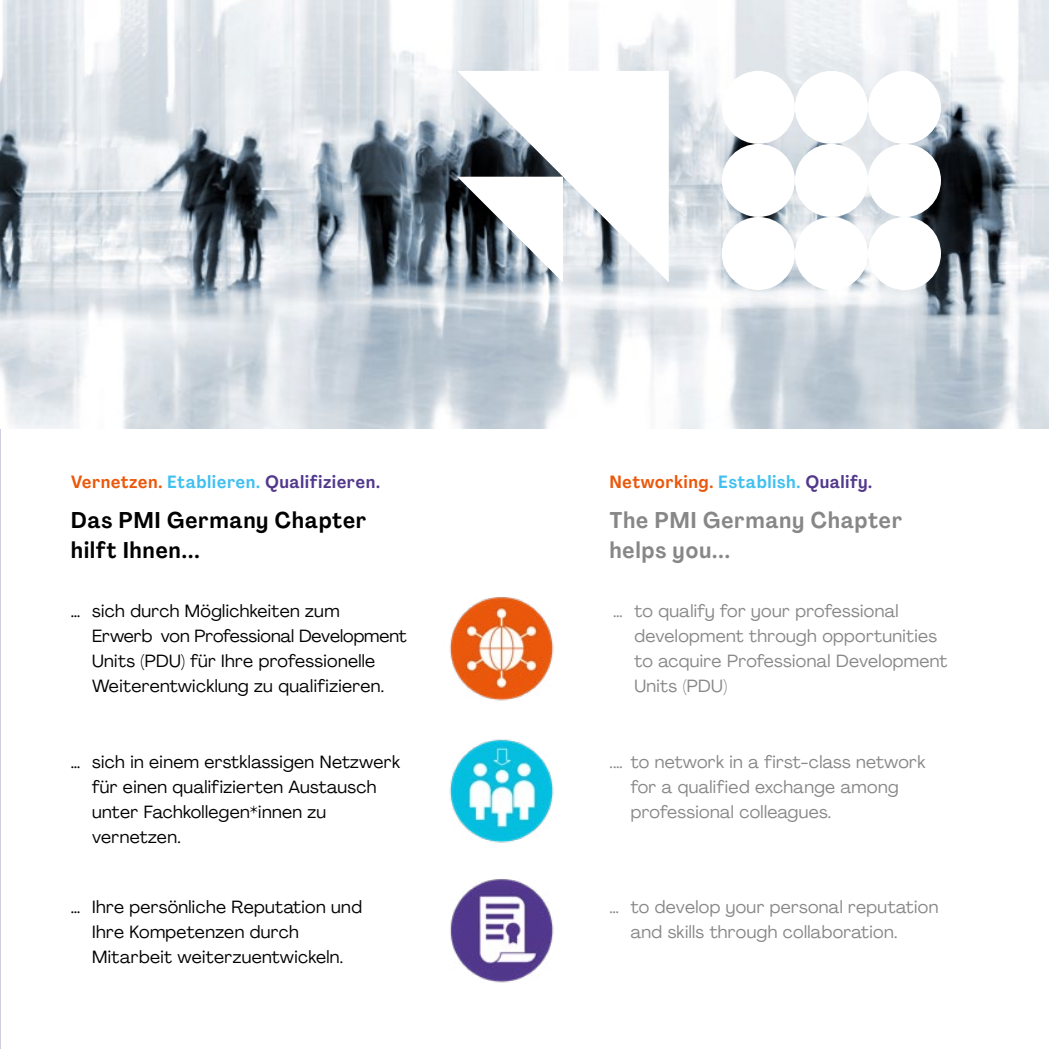
<style>
.page{position:relative;width:1049px;height:1049px;background:#fff}
.page>*{position:absolute;margin:0;border:0;box-sizing:border-box;transform-origin:0 0}
.t1{font:700 22.5px/30px "Agrandir Text";letter-spacing:.02em;color:#000}
.t2{font:700 22.5px/30px "Agrandir Text";letter-spacing:.02em;color:#878787}
.t3{font:17.5px/25px "Agrandir";letter-spacing:.02em;color:#000}
.t4{font:17.5px/25px "Agrandir";letter-spacing:.02em;color:#878787}
.t5{font:700 17.5px "Agrandir Text";letter-spacing:.02em;color:#52388d}
.t6{font:700 17.5px "Agrandir Text";letter-spacing:.02em;color:#ea580c}
.s1{color:#ea580c}
.s2{color:#41c0f0}
.s3{color:#52388d}
</style>
<div class="page">
<img style="left:0;top:0;width:1049px;height:428px">
<img style="left:449px;top:739px;width:105px;height:104px">
<img style="left:450px;top:879px;width:104px;height:104px">
<img style="left:449px;top:597px;width:105px;height:104px">
<svg style="left:457px;top:71px;width:212px;height:211px"></svg>
<div style="left:722px;top:71px;width:73px;height:73px;background:#fff;border-radius:50%"></div>
<div style="left:795px;top:71px;width:73px;height:73px;background:#fff;border-radius:50%"></div>
<div style="left:868px;top:71px;width:73px;height:73px;background:#fff;border-radius:50%"></div>
<div style="left:722px;top:144px;width:73px;height:73px;background:#fff;border-radius:50%"></div>
<div style="left:795px;top:144px;width:73px;height:73px;background:#fff;border-radius:50%"></div>
<div style="left:868px;top:144px;width:73px;height:73px;background:#fff;border-radius:50%"></div>
<div style="left:722px;top:217px;width:73px;height:73px;background:#fff;border-radius:50%"></div>
<div style="left:795px;top:217px;width:73px;height:73px;background:#fff;border-radius:50%"></div>
<div style="left:868px;top:217px;width:73px;height:73px;background:#fff;border-radius:50%"></div>
<p class="t5" style="left:71px;top:471px;width:311px"><span class="s1">Vernetzen.</span> <span class="s2">Etablieren.</span> Qualifizieren.</p>
<p class="t6" style="left:609px;top:471px;width:264px">Networking. <span class="s2">Establish.</span> <span class="s3">Qualify.</span></p>
<p class="t1" style="left:71px;top:505px;width:297px">Das PMI Germany Chapter hilft Ihnen...</p>
<p class="t2" style="left:609px;top:505px;width:295px">The PMI Germany Chapter helps you...</p>
<p class="t3" style="left:92px;top:598px;width:316px;text-indent:-21px">… sich durch Möglichkeiten zum<br>Erwerb von Professional Development Units (PDU) für Ihre professionelle Weiterentwicklung zu qualifizieren.</p>
<p class="t4" style="left:634px;top:598px;width:315px;text-indent:-21px">… to qualify for your professional development through opportunities to acquire Professional Development<br>Units (PDU)</p>
<p class="t3" style="left:92px;top:749px;width:309px;text-indent:-21px">… sich in einem erstklassigen Netzwerk für einen qualifizierten Austausch unter Fachkollegen*innen zu vernetzen.</p>
<p class="t4" style="left:631px;top:749px;width:296px;text-indent:-21px">.… to network in a first-class network for a qualified exchange among professional colleagues.</p>
<p class="t3" style="left:92px;top:894px;width:271px;text-indent:-21px">… Ihre persönliche Reputation und<br>Ihre Kompetenzen durch<br>Mitarbeit weiterzuentwickeln.</p>
<p class="t4" style="left:631px;top:894px;width:309px;text-indent:-21px">… to develop your personal reputation and skills through collaboration.</p>
</div>
